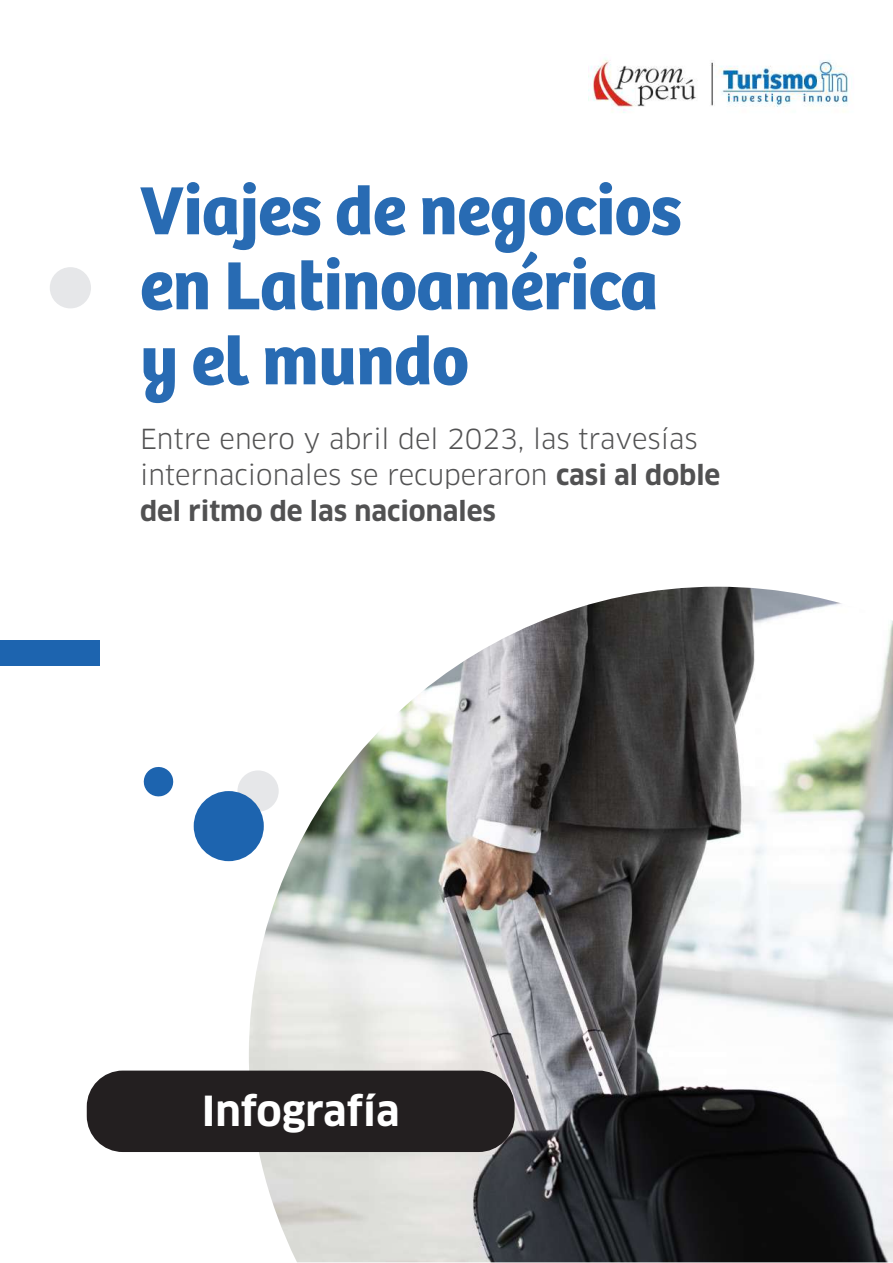
<style>
.page{position:relative;width:893px;height:1263px;background:#fff}
.page>*{position:absolute;margin:0;border:0;box-sizing:border-box;transform-origin:0 0}
.t1{font:700 70.5px/75px "Bree Peru";letter-spacing:-.005em;color:#1d64af}
.t2{font:700 40.5px "Clan OT";color:#fff}
.t3{font:27px/36px "Clan OT";color:#3e3e3f}
.s1{font-weight:700}
</style>
<div class="page">
<img style="left:249px;top:587px;width:643px;height:675px">
<div style="left:0;top:640px;width:100px;height:26px;background:#1d64af"></div>
<div style="left:50px;top:267px;width:41px;height:41px;background:#e6e7e9;border-radius:50%"></div>
<div style="left:237px;top:770px;width:42px;height:42px;background:#e6e7e9;border-radius:50%"></div>
<div style="left:194px;top:791px;width:70px;height:70px;background:#1d64af;border-radius:50%"></div>
<svg style="left:143px;top:767px;width:31px;height:30px"></svg>
<hr style="left:20px;top:1262px;width:873px;height:1px;background:#575a5b">
<hr style="left:892px;top:562px;width:1px;height:701px;background:#575a5b">
<div style="left:87px;top:1070px;width:428px;height:82px;background:#231f20;border-radius:36px"></div>
<img style="left:588px;top:58px;width:261px;height:55px">
<h1 class="t1" style="left:140px;top:177px;width:543px">Viajes de negocios en Latinoamérica y el mundo</h1>
<p class="t3" style="left:140px;top:421px;width:582px">Entre enero y abril del 2023, las travesías internacionales se recuperaron <span class="s1">casi al doble del ritmo de las nacionales</span></p>
<h2 class="t2" style="left:202px;top:1088px;width:199px">Infografía</h2>
</div>
